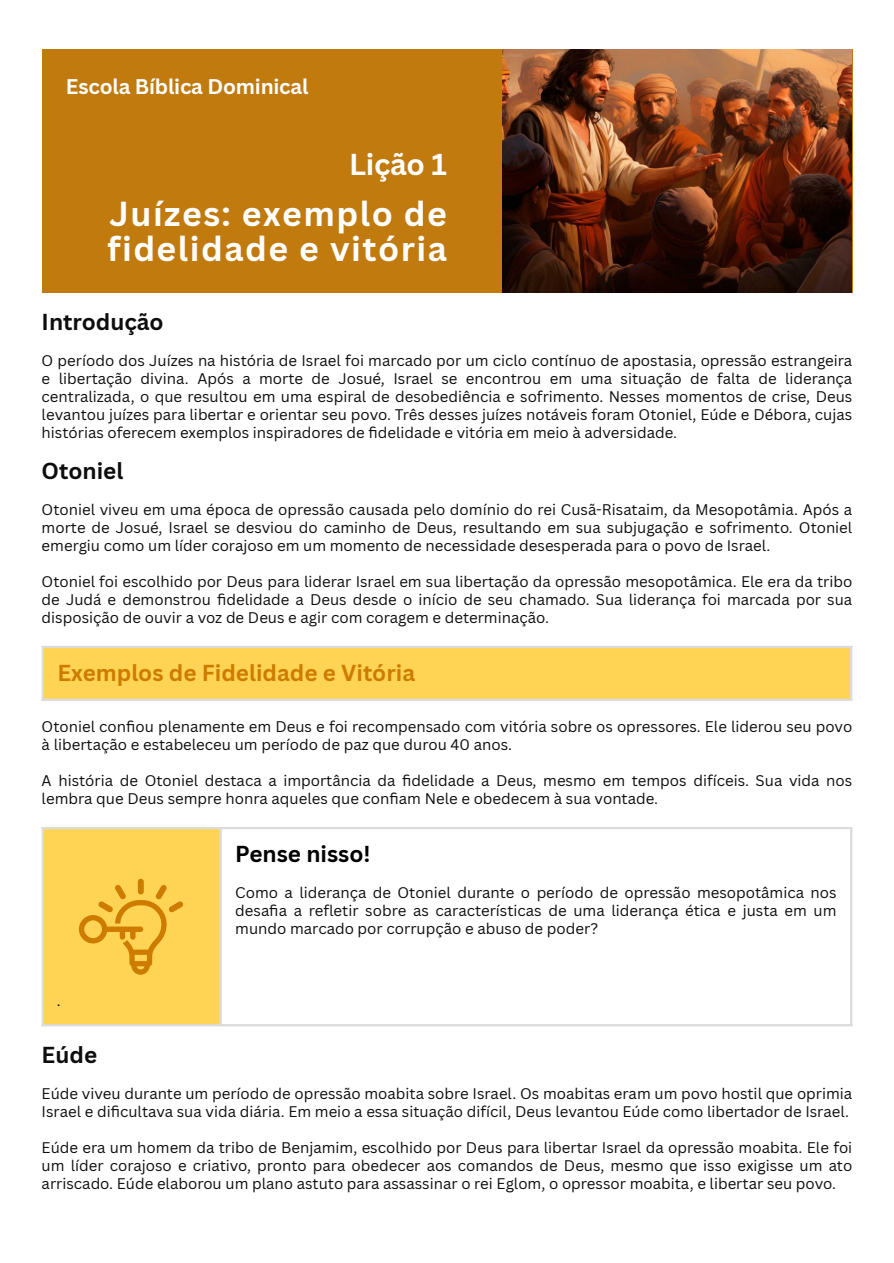
<style>
.page{position:relative;width:894px;height:1263px;background:#fff}
.page>*{position:absolute;margin:0;border:0;box-sizing:border-box;transform-origin:0 0}
.t1{font:700 33.75px/34.5px "Canva Sans";letter-spacing:.045em;color:#fff}
.t2{font:700 29.4px "Canva Sans";letter-spacing:-.01em;color:#fff}
.t3{font:700 22.5px "Canva Sans";color:#cd7c00}
.t4{font:700 22.5px "Canva Sans";color:#0d0d0d}
.t5{font:700 22.5px "Canva Sans";color:#000}
.t6{font:700 20.7px "Canva Sans";letter-spacing:-.01em;color:#fff}
.t7{font:15px/18px "Canva Sans";color:#0d0d0d;text-align:justify}
.t8{font:italic 14.7px "Canva Sans";color:#000}
</style>
<div class="page">
<div style="left:42px;top:50px;width:810px;height:243px;background:#c17a0e"></div>
<img style="left:502px;top:50px;width:349px;height:242px">
<div style="left:42px;top:647px;width:809px;height:53px;background:#ffd455"></div>
<hr style="left:42px;top:648px;width:2px;height:51px;background:#dbdbdb">
<hr style="left:849px;top:648px;width:3px;height:51px;background:#dbdbdb">
<hr style="left:42px;top:646px;width:810px;height:2px;background:#dbdbdb">
<hr style="left:42px;top:699px;width:810px;height:2px;background:#dbdbdb">
<div style="left:42px;top:828px;width:179px;height:197px;background:#ffd455"></div>
<svg style="left:79px;top:879px;width:104px;height:95px"></svg>
<hr style="left:42px;top:829px;width:2px;height:195px;background:#dbdbdb">
<hr style="left:219px;top:829px;width:3px;height:195px;background:#dbdbdb">
<hr style="left:849px;top:829px;width:3px;height:195px;background:#dbdbdb">
<hr style="left:42px;top:827px;width:810px;height:2px;background:#dbdbdb">
<hr style="left:42px;top:1024px;width:810px;height:2px;background:#dbdbdb">
<p class="t6" style="left:66px;top:72px;width:244px">Escola Bíblica Dominical</p>
<p class="t2" style="left:349px;top:143px;width:99px">Lição 1</p>
<p class="t1" style="left:107px;top:196px;width:341px">Juízes: exemplo de fidelidade e vitória</p>
<h1 class="t4" style="left:42px;top:306px;width:123px">Introdução</h1>
<h3 class="t7" style="left:42px;top:351px;width:812px">O período dos Juízes na história de Israel foi marcado por um ciclo contínuo de apostasia, opressão estrangeira e libertação divina. Após a morte de Josué, Israel se encontrou em uma situação de falta de liderança centralizada, o que resultou em uma espiral de desobediência e sofrimento. Nesses momentos de crise, Deus levantou juízes para libertar e orientar seu povo. Três desses juízes notáveis foram Otoniel, Eúde e Débora, cujas histórias oferecem exemplos inspiradores de fidelidade e vitória em meio à adversidade.</h3>
<h1 class="t4" style="left:42px;top:455px;width:83px">Otoniel</h1>
<h3 class="t7" style="left:42px;top:500px;width:811px">Otoniel viveu em uma época de opressão causada pelo domínio do rei Cusã-Risataim, da Mesopotâmia. Após a morte de Josué, Israel se desviou do caminho de Deus, resultando em sua subjugação e sofrimento. Otoniel emergiu como um líder corajoso em um momento de necessidade desesperada para o povo de Israel.</h3>
<h3 class="t7" style="left:42px;top:572px;width:811px">Otoniel foi escolhido por Deus para liderar Israel em sua libertação da opressão mesopotâmica. Ele era da tribo de Judá e demonstrou fidelidade a Deus desde o início de seu chamado. Sua liderança foi marcada por sua disposição de ouvir a voz de Deus e agir com coragem e determinação.</h3>
<p class="t3" style="left:57px;top:657px;width:359px">Exemplos de Fidelidade e Vitória</p>
<h3 class="t7" style="left:42px;top:718px;width:811px">Otoniel confiou plenamente em Deus e foi recompensado com vitória sobre os opressores. Ele liderou seu povo à libertação e estabeleceu um período de paz que durou 40 anos.</h3>
<h3 class="t7" style="left:42px;top:772px;width:811px">A história de Otoniel destaca a importância da fidelidade a Deus, mesmo em tempos difíceis. Sua vida nos lembra que Deus sempre honra aqueles que confiam Nele e obedecem à sua vontade.</h3>
<p class="t8" style="left:57px;top:990px;width:5px">.</p>
<h1 class="t5" style="left:235px;top:838px;width:137px">Pense nisso!</h1>
<p class="t7" style="left:235px;top:883px;width:602px">Como a liderança de Otoniel durante o período de opressão mesopotâmica nos desafia a refletir sobre as características de uma liderança ética e justa em um mundo marcado por corrupção e abuso de poder?</p>
<h1 class="t4" style="left:42px;top:1039px;width:57px">Eúde</h1>
<h3 class="t7" style="left:42px;top:1084px;width:811px">Eúde viveu durante um período de opressão moabita sobre Israel. Os moabitas eram um povo hostil que oprimia<br>Israel e dificultava sua vida diária. Em meio a essa situação difícil, Deus levantou Eúde como libertador de Israel.</h3>
<h3 class="t7" style="left:42px;top:1138px;width:811px">Eúde era um homem da tribo de Benjamim, escolhido por Deus para libertar Israel da opressão moabita. Ele foi um líder corajoso e criativo, pronto para obedecer aos comandos de Deus, mesmo que isso exigisse um ato arriscado. Eúde elaborou um plano astuto para assassinar o rei Eglom, o opressor moabita, e libertar seu povo.</h3>
</div>
